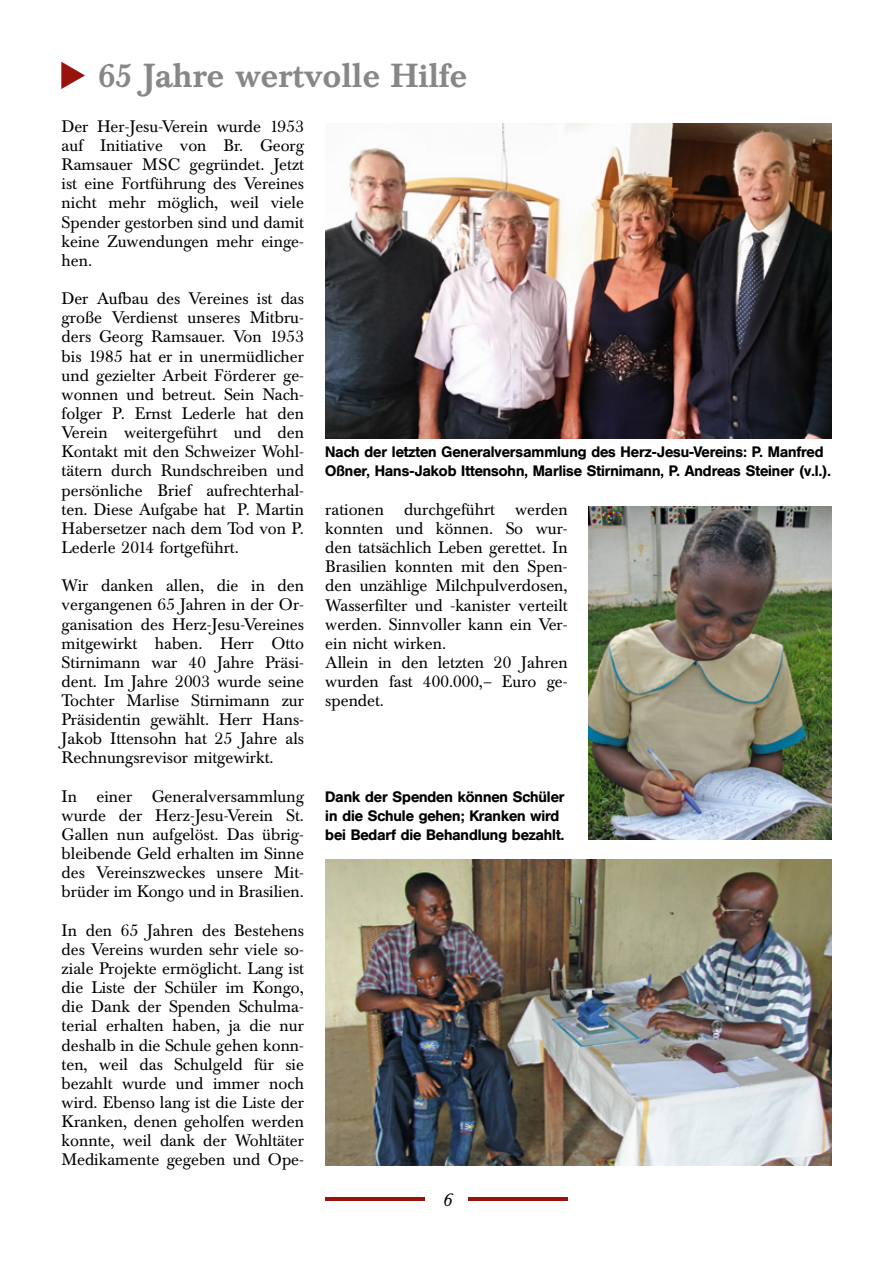
<style>
.page{position:relative;width:893px;height:1263px;background:#fff}
.page>*{position:absolute;margin:0;border:0;box-sizing:border-box;transform-origin:0 0}
.t1{font:500 33px "Baskerville BQ";color:#868786}
.t2{font:italic 18px "Baskerville BQ";color:#000}
.t3{font:16.5px/19.2px "Baskerville BQ";color:#000;text-align:justify}
.t4{font:500 15px/19.2px "Helvetica BQ";color:#000}
.s1{font-family:"Berthold Pi BQ";font-weight:400;color:#98130c}
</style>
<div class="page">
<hr style="left:325px;top:1197px;width:243px;height:3px;background:#98130c">
<div style="left:425px;top:1184px;width:43px;height:29px;background:#fff"></div>
<img style="left:325px;top:123px;width:506px;height:315px">
<img style="left:325px;top:859px;width:506px;height:306px">
<img style="left:589px;top:506px;width:242px;height:334px">
<h1 class="t1" style="left:62px;top:56px;width:407px"><span class="s1">u</span> 65 Jahre wertvolle Hilfe</h1>
<p class="t3" style="left:62px;top:117px;width:244px">Der Her-Jesu-Verein wurde 1953 auf Initiative von Br. Georg Ramsauer MSC gegründet. Jetzt ist eine Fortführung des Vereines nicht mehr möglich, weil viele Spender gestorben sind und damit keine Zuwendungen mehr einge&shy;hen.</p>
<p class="t3" style="left:62px;top:289px;width:244px">Der Aufbau des Vereines ist das große Verdienst unseres Mitbru&shy;ders Georg Ramsauer. Von 1953 bis 1985 hat er in unermüdlicher und gezielter Arbeit Förderer ge&shy;wonnen und betreut. Sein Nach&shy;folger P. Ernst Lederle hat den Verein weitergeführt und den Kontakt mit den Schweizer Wohl&shy;tätern durch Rundschreiben und persönliche Brief aufrechterhal&shy;ten. Diese Aufgabe hat P. Martin Habersetzer nach dem Tod von P.<br>Lederle 2014 fortgeführt.</p>
<p class="t3" style="left:62px;top:576px;width:244px">Wir danken allen, die in den vergangenen 65 Jahren in der Or&shy;ganisation des Herz-Jesu-Vereines mitgewirkt haben. Herr Otto Stirnimann war 40 Jahre Präsi&shy;dent. Im Jahre 2003 wurde seine Tochter Marlise Stirnimann zur Präsidentin gewählt. Herr Hans-Jakob Ittensohn hat 25 Jahre als Rechnungsrevisor mitgewirkt.</p>
<p class="t3" style="left:62px;top:787px;width:244px">In einer Generalversammlung wurde der Herz-Jesu-Verein St.<br>Gallen nun aufgelöst. Das übrig&shy;bleibende Geld erhalten im Sinne des Vereinszweckes unsere Mit&shy;brüder im Kongo und in Brasilien.</p>
<p class="t3" style="left:62px;top:921px;width:244px">In den 65 Jahren des Bestehens des Vereins wurden sehr viele so&shy;ziale Projekte ermöglicht. Lang ist die Liste der Schüler im Kongo, die Dank der Spenden Schulma&shy;terial erhalten haben, ja die nur deshalb in die Schule gehen konn&shy;ten, weil das Schulgeld für sie bezahlt wurde und immer noch wird. Ebenso lang ist die Liste der Kranken, denen geholfen werden konnte, weil dank der Wohltäter Medikamente gegeben und Ope-</p>
<p class="t4" style="left:325px;top:442px;width:507px">Nach der letzten Generalversammlung des Herz-Jesu-Vereins: P. Manfred<br>Oßner, Hans-Jakob Ittensohn, Marlise Stirnimann, P. Andreas Steiner (v.l.).</p>
<p class="t3" style="left:325px;top:500px;width:244px;text-align:left">rationen durchgeführt werden konnten und können. So wur&shy;den tatsächlich Leben gerettet. In<br>Brasilien konnten mit den Spen&shy;den unzählige Milchpulverdosen,<br>Wasserfilter und -kanister verteilt werden. Sinnvoller kann ein Ver&shy;ein nicht wirken.<br>Allein in den letzten 20 Jahren wurden fast 400.000,– Euro ge&shy;spendet.</p>
<p class="t4" style="left:325px;top:787px;width:241px">Dank der Spenden können Schüler in die Schule gehen; Kranken wird bei Bedarf die Behandlung bezahlt.</p>
<p class="t2" style="left:442px;top:1189px;width:11px">6</p>
</div>
